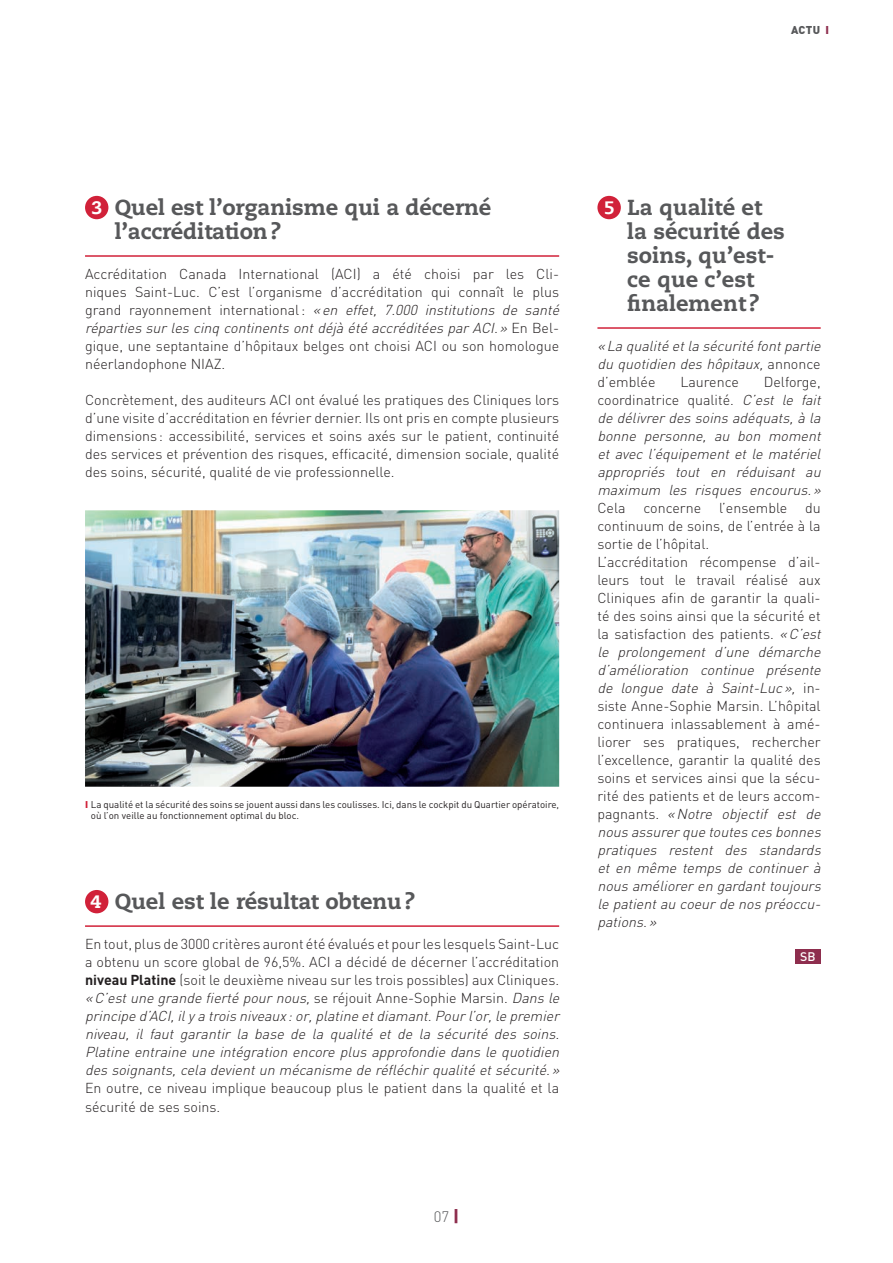
<style>
.page{position:relative;width:893px;height:1263px;background:#fff}
.page>*{position:absolute;margin:0;border:0;box-sizing:border-box;transform-origin:0 0}
.t1{font:800 21.75px/24px "Caecilia LT Std";color:#57585a}
.t2{font:300 15px "DIN";color:#57585a}
.t3{font:300 14.25px/18px "DIN";color:#231f20}
.t4{font:italic 300 14.25px/18px "DIN";color:#231f20}
.t5{font:500 12.3px "DIN";color:#fff}
.t6{font:900 11.25px "DIN";color:#57585a}
.t7{font:9.75px/11.7px "DIN";color:#231f20}
.s1{color:#8e2e4e}
.s2{font-size:18px;color:#fff}
.s3{font-style:italic}
.s4{font-weight:900;color:#d12139}
.s5{font-style:normal}
.s6{font-weight:700;font-style:normal}
.s7{font-weight:900;font-size:16.5px;color:#8e2e4e}
</style>
<div class="page">
<div style="left:85px;top:196px;width:23px;height:23px;background:#d12139;border-radius:50%"></div>
<hr style="left:85px;top:255px;width:474px;height:2px;background:#d12139">
<div style="left:85px;top:890px;width:23px;height:23px;background:#d12139;border-radius:50%"></div>
<hr style="left:85px;top:925px;width:474px;height:2px;background:#d12139">
<img style="left:85px;top:510px;width:474px;height:277px">
<div style="left:597px;top:196px;width:24px;height:23px;background:#d12139;border-radius:50%"></div>
<hr style="left:597px;top:327px;width:224px;height:2px;background:#d12139">
<div style="left:795px;top:949px;width:26px;height:15px;background:#8e2e4e"></div>
<p class="t6" style="left:791px;top:22px;width:40px">ACTU <span class="s1">I</span></p>
<h1 class="t1" style="left:115px;top:195px;width:378px;text-indent:-23px"><span class="s2">3</span> Quel est l’organisme qui a décerné l’accréditation?</h1>
<p class="t3" style="left:85px;top:265px;width:479px">Accréditation Canada International (ACI) a été choisi par les Cli&shy;niques Saint-Luc. C’est l’organisme d’accréditation qui connaît le plus grand rayonnement international : <span class="s3">«en effet, 7.000 institutions de santé réparties surles cinq continents ontdéjà été accréditées parACI.»</span> E n B e l - gique, une septantaine d’hôpitaux belges ont choisi ACI ou son homologue néerlandophone NIAZ.</p>
<p class="t3" style="left:85px;top:391px;width:476px;text-align:justify">Concrètement, des auditeurs ACI ont évalué les pratiques des Cliniques lors d’une visite d’accréditation en février dernier. Ils ont pris en compte plusieurs dimensions : accessibilité, services et soins axés sur le patient, continuité des services et prévention des risques, efficacité, dimension sociale, qualité des soins, sécurité, qualité de vie professionnelle.</p>
<p class="t7" style="left:91px;top:798px;width:470px;text-indent:-6px"><span class="s4">I</span> La qualité et la sécurité des soins se jouent aussi dans les coulisses. Ici, dans le cockpit du Quartier opératoire, où l’on veille au fonctionnement optimal du bloc.</p>
<h1 class="t1" style="left:91px;top:889px;width:326px"><span class="s2">4</span> Quel est le résultat obtenu?</h1>
<p class="t4" style="left:85px;top:935px;width:479px"><span class="s5">En tout, plus de 3000 critères auront été évalués et pour les lesquels Saint-Luc a obtenu un score global de 96,5%. ACI a décidé de décerner l’accréditation </span><span class="s6">niveau Platine</span> <span class="s5">(soit le deuxième niveau sur les trois possibles) aux Cliniques. </span>«C’estune grande fierté pournous,<span class="s5">s e réj o u i t An n e - S o p h i e M a rs i n .</span> Dans le principe d’ACI,ilya trois niveaux :or,platine etdiamant.Pourl’or,le premier niveau, il faut garantir la base de la qualité et de la sécurité des soins.<br>Platine entraine une intégration encore plus approfondie dans le quotidien des soignants,cela devientun mécanisme de réfléchirqualité etsécurité.»</p>
<p class="t3" style="left:85px;top:1078px;width:476px;line-height:18.8px">En outre, ce niveau implique beaucoup plus le patient dans la qualité et la sécurité de ses soins.</p>
<h1 class="t1" style="left:627px;top:195px;width:159px;text-indent:-23px"><span class="s2">5</span> La qualité et la sécurité des soins, qu’est&shy;ce que c’est finalement ?</h1>
<p class="t4" style="left:597px;top:337px;width:228px">«La qualité etla sécurité fontpartie du quotidien des hôpitaux,<span class="s5">a n n o n c e d’emblée</span></p>
<p class="t4" style="left:597px;top:373px;width:228px;text-indent:166px"><span class="s5">Delforge, coordinatrice qualité.</span> C’est le fait de délivrerdes soins adéquats,à la bonne personne, au bon moment et avec l’équipement et le matériel appropriés tout en réduisant au maximum les risques encourus.»</p>
<p class="t3" style="left:597px;top:499px;width:228px">Cela concerne l’ensemble du continuum de soins, de l’entrée à la sortie de l’hôpital.<br>L’accréditation récompense d’ail&shy;leurs tout le travail réalisé aux<br>Cliniques afin de garantir la quali&shy;té des soins ainsi que la sécurité et la satisfaction des patients. <span class="s3">«C’est le prolongement d’une démarche d’amélioration continue présente de longue date à Saint-Luc»,</span> i n - siste Anne-Sophie Marsin. L’hôpital continuera inlassablement à amé&shy;liorer ses pratiques, rechercher l’excellence, garantir la qualité des soins et services ainsi que la sécu&shy;rité des patients et de leurs accom&shy;p a g n a n t s . <span class="s3">«Notre objectif est de nous assurerque toutes ces bonnes pratiques restent des standards et en même temps de continuer à nous amélioreren gardanttoujours le patientau coeurde nos préoccu&shy;pations.»</span></p>
<p class="t5" style="left:800px;top:949px;width:17px">SB</p>
<p class="t3" style="left:680px;top:373px;width:60px">Laurence</p>
<p class="t2" style="left:434px;top:1207px;width:27px">07 <span class="s7">|</span></p>
</div>
